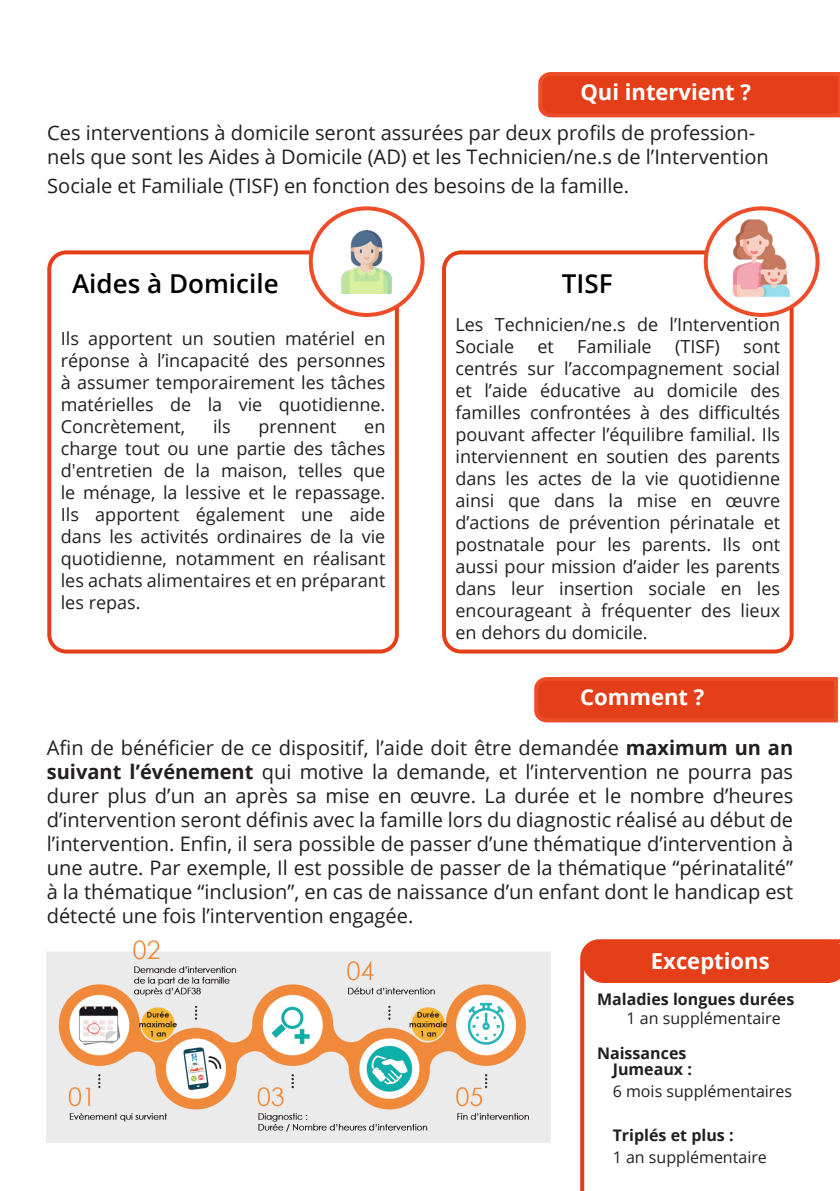
<style>
.page{position:relative;width:840px;height:1191px;background:#fff}
.page>*{position:absolute;margin:0;border:0;box-sizing:border-box;transform-origin:0 0}
.t1{font:600 26px "Open Sans";color:#000001}
.t2{font:700 22px "Open Sans";color:#fff}
.t3{font:20px/24px "Open Sans";color:#231f20;text-align:justify}
.t4{font:18px/22px "Open Sans";color:#231f20;text-align:justify}
.t5{font:16px "Open Sans";color:#231f20}
.t6{font:700 16px "Open Sans";color:#231f20}
.s1{font-weight:700}
</style>
<div class="page">
<svg style="left:580px;top:939px;width:259px;height:252px"></svg>
<svg style="left:534px;top:677px;width:304px;height:46px;background:#e64521"></svg>
<img style="left:47px;top:940px;width:503px;height:202px">
<svg style="left:538px;top:72px;width:301px;height:46px;background:#e64521"></svg>
<div style="left:442px;top:250px;width:351px;height:403px;border:4px solid #e53f1a;border-radius:17px"></div>
<div style="left:47px;top:250px;width:351px;height:403px;border:4px solid #e53f1a;border-radius:17px"></div>
<div style="left:310px;top:208px;width:112px;height:107px;background:#fff;border-radius:50%"></div>
<div style="left:308px;top:206px;width:116px;height:111px;border:4px solid #ed4d29;border-radius:50%"></div>
<img style="left:341px;top:230px;width:51px;height:64px">
<svg style="left:705px;top:208px;width:112px;height:107px"></svg>
<div style="left:703px;top:206px;width:116px;height:111px;border:4px solid #ed4d29;border-radius:50%"></div>
<img style="left:722px;top:219px;width:77px;height:79px">
<div style="left:582px;top:940px;width:257px;height:43px;background:#e53f1a"></div>
<p class="t2" style="left:580px;top:77px;width:172px">Qui intervient ?</p>
<p class="t3" style="left:47px;top:121px;width:722px">Ces interventions à domicile seront assurées par deux profils de profession&shy;nels que sont les Aides à Domicile (AD) et les Technicien/ne.s de l’Intervention</p>
<p class="t3" style="left:47px;top:173px;width:583px">Sociale et Familiale (TISF) en fonction des besoins de la famille.</p>
<p class="t1" style="left:72px;top:265px;width:208px">Aides à Domicile</p>
<p class="t4" style="left:61px;top:327px;width:326px">Ils apportent un soutien matériel en réponse à l’incapacité des personnes à assumer temporairement les tâches matérielles de la vie quotidienne.<br>Concrètement,</p>
<p class="t4" style="left:213px;top:415px;width:19px">ils</p>
<p class="t4" style="left:258px;top:415px;width:80px">prennent</p>
<p class="t4" style="left:61px;top:415px;width:326px;text-indent:303px">en charge tout ou une partie des tâches d'entretien de la maison, telles que le ménage, la lessive et le repassage.<br>Ils apportent également une aide dans les activités ordinaires de la vie quotidienne, notamment en réalisant les achats alimentaires et en préparant les repas.</p>
<p class="t1" style="left:561px;top:265px;width:52px">TISF</p>
<p class="t4" style="left:455px;top:313px;width:326px">Les Technicien/ne.s de l’Intervention<br>Sociale</p>
<p class="t4" style="left:537px;top:335px;width:18px">et</p>
<p class="t4" style="left:577px;top:335px;width:76px">Familiale</p>
<p class="t4" style="left:674px;top:335px;width:46px">(TISF)</p>
<p class="t4" style="left:455px;top:335px;width:326px;text-indent:287px">sont centrés sur l’accompagnement social et l’aide éducative au domicile des familles confrontées à des difficultés pouvant affecter l’équilibre familial. Ils interviennent en soutien des parents dans les actes de la vie quotidienne ainsi que dans la mise en œuvre d’actions de prévention périnatale et postnatale pour les parents. Ils ont aussi pour mission d’aider les parents dans leur insertion sociale en les encourageant à fréquenter des lieux en dehors du domicile.</p>
<p class="t2" style="left:580px;top:682px;width:126px">Comment ?</p>
<p class="t3" style="left:47px;top:735px;width:747px">Afin de bénéficier de ce dispositif, l’aide doit être demandée <span class="s1">maximum un an suivant l’événement</span> qui motive la demande, et l’intervention ne pourra pas durer plus d’un an après sa mise en œuvre. La durée et le nombre d’heures d’intervention seront définis avec la famille lors du diagnostic réalisé au début de l’intervention. Enfin, il sera possible de passer d’une thématique d’intervention à une autre. Par exemple, Il est possible de passer de la thématique “périnatalité” à la thématique “inclusion”, en cas de naissance d’un enfant dont le handicap est détecté une fois l’intervention engagée.</p>
<p class="t2" style="left:650px;top:945px;width:120px">Exceptions</p>
<p class="t6" style="left:596px;top:988px;width:199px">Maladies longues durées</p>
<p class="t6" style="left:596px;top:1041px;width:91px">Naissances</p>
<p class="t6" style="left:612px;top:1058px;width:81px">Jumeaux :</p>
<p class="t5" style="left:612px;top:1080px;width:181px">6 mois supplémentaires</p>
<p class="t6" style="left:612px;top:1124px;width:122px">Triplés et plus :</p>
<p class="t5" style="left:612px;top:1146px;width:156px">1 an supplémentaire</p>
<p class="t5" style="left:626px;top:1007px;width:156px">1 an supplémentaire</p>
</div>
